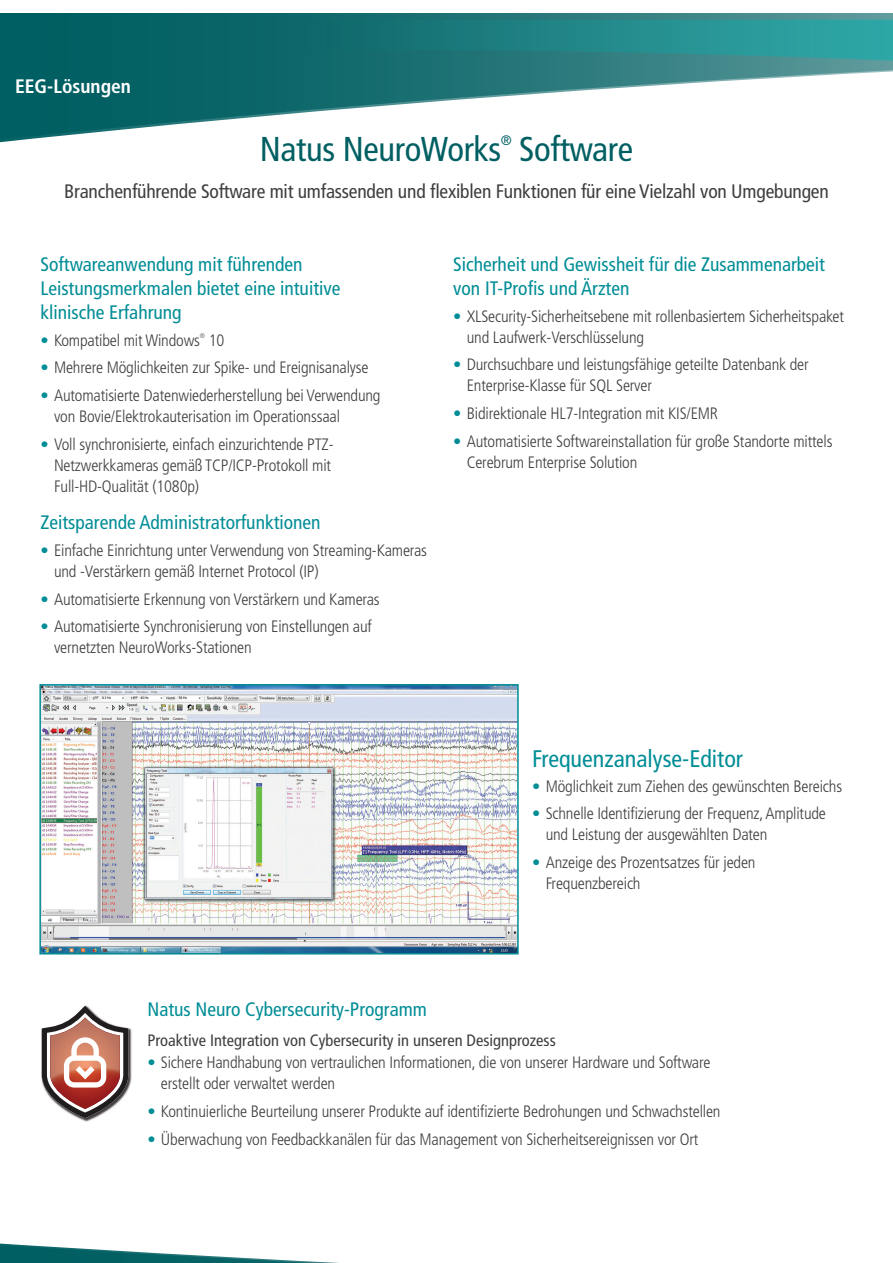
<style>
.page{position:relative;width:893px;height:1263px;background:#fff}
.page>*{position:absolute;margin:0;border:0;box-sizing:border-box;transform-origin:0 0}
.Subhead_24pt_323{font:condensed 34.5px "Frutiger LT Std";letter-spacing:-.01em;color:#005f62}
.Paragraph_head_17_19{font:condensed 24px "Frutiger LT Std";color:#008d96}
.Subhead_14pt_321{font:condensed 19.5px/24px "Frutiger LT Std";color:#008d96}
.Body_-_14pt_90k{font:condensed 19.5px "Frutiger LT Std";letter-spacing:-.01em;color:#3e3e3f}
.t1{font:700 condensed 19.5px "Frutiger LT Std";color:#fff}
.t2{font:300 condensed 16.5px/21px "Frutiger LT Std";letter-spacing:-.01em;color:#3e3e3f}
.Subhead_-_12_bold_90{font:condensed 16.5px "Frutiger LT Std";color:#3e3e3f}
.Subhead_24pt_323-2{font:condensed 13.8px "Frutiger LT Std";color:#005f62}
.t3{font:300 condensed 6.6px "Frutiger LT Std";color:#3e3e3f}
.s1{font-weight:700;color:#008d96}
</style>
<div class="page">
<svg style="left:0;top:13px;width:893px;height:130px;fill:#096467"></svg>
<svg style="left:297px;top:20px;width:25px;height:109px;fill:#0f686b"></svg>
<svg style="left:322px;top:20px;width:571px;height:109px"></svg>
<svg style="left:0;top:1243px;width:339px;height:20px"></svg>
<img style="left:42px;top:687px;width:474px;height:264px">
<div style="left:39px;top:684px;width:480px;height:270px;border:2px solid #008d96"></div>
<img style="left:41px;top:1005px;width:91px;height:117px">
<svg style="left:42px;top:1006px;width:86px;height:112px"></svg>
<p class="t1" style="left:15px;top:75px;width:117px">EEG-Lösungen</p>
<p class="Subhead_24pt_323" style="left:260px;top:129px;width:243px">Natus NeuroWorks</p>
<p class="Subhead_24pt_323-2" style="left:501px;top:133px;width:13px">®</p>
<p class="Subhead_24pt_323" style="left:519px;top:129px;width:115px">Software</p>
<p class="Body_-_14pt_90k" style="left:64px;top:180px;width:766px">Branchenführende Software mit umfassenden und flexiblen Funktionen für eine Vielzahl von Umgebungen</p>
<p class="Subhead_14pt_321" style="left:40px;top:253px;width:301px">Softwareanwendung mit führenden<br>Leistungsmerkmalen bietet eine intuitive klinische Erfahrung</p>
<p class="t2" style="left:40px;top:330px;width:161px"><span class="s1">•</span> Kompatibel mit Windows</p>
<p class="t3" style="left:200px;top:332px;width:7px">®</p>
<p class="t2" style="left:209px;top:330px;width:17px">10</p>
<p class="t2" style="left:40px;top:357px;width:330px"><span class="s1">•</span> Mehrere Möglichkeiten zur Spike- und Ereignisanalyse</p>
<p class="t2" style="left:54px;top:385px;width:328px;text-indent:-14px"><span class="s1">•</span> Automatisierte Datenwiederherstellung bei Verwendung von Bovie/Elektrokauterisation im Operationssaal</p>
<p class="t2" style="left:54px;top:434px;width:281px;text-indent:-14px"><span class="s1">•</span> Voll synchronisierte, einfach einzurichtende PTZ-<br>Netzwerkkameras gemäß TCP/ICP-Protokoll mit<br>Full-HD-Qualität (1080p)</p>
<p class="Subhead_14pt_321" style="left:40px;top:511px;width:282px">Zeitsparende Administratorfunktionen</p>
<p class="t2" style="left:54px;top:540px;width:375px;text-indent:-14px"><span class="s1">•</span> Einfache Einrichtung unter Verwendung von Streaming-Kameras und -Verstärkern gemäß Internet Protocol (IP)</p>
<p class="t2" style="left:40px;top:588px;width:341px"><span class="s1">•</span> Automatisierte Erkennung von Verstärkern und Kameras</p>
<p class="t2" style="left:54px;top:616px;width:319px;text-indent:-14px"><span class="s1">•</span> Automatisierte Synchronisierung von Einstellungen auf vernetzten NeuroWorks-Stationen</p>
<p class="Subhead_14pt_321" style="left:453px;top:253px;width:373px">Sicherheit und Gewissheit für die Zusammenarbeit von IT-Profis und Ärzten</p>
<p class="t2" style="left:467px;top:306px;width:379px;text-indent:-14px"><span class="s1">•</span> XLSecurity-Sicherheitsebene mit rollenbasiertem Sicherheitspaket und Laufwerk-Verschlüsselung</p>
<p class="t2" style="left:467px;top:354px;width:343px;text-indent:-14px"><span class="s1">•</span> Durchsuchbare und leistungsfähige geteilte Datenbank der<br>Enterprise-Klasse für SQL Server</p>
<p class="t2" style="left:453px;top:403px;width:266px"><span class="s1">•</span> Bidirektionale HL7-Integration mit KIS/EMR</p>
<p class="t2" style="left:467px;top:431px;width:367px;text-indent:-14px"><span class="s1">•</span> Automatisierte Softwareinstallation für große Standorte mittels<br>Cerebrum Enterprise Solution</p>
<p class="Paragraph_head_17_19" style="left:532px;top:745px;width:212px">Frequenzanalyse-Editor</p>
<p class="t2" style="left:532px;top:776px;width:311px"><span class="s1">•</span> Möglichkeit zum Ziehen des gewünschten Bereichs</p>
<p class="t2" style="left:546px;top:803px;width:282px;text-indent:-14px"><span class="s1">•</span> Schnelle Identifizierung der Frequenz, Amplitude und Leistung der ausgewählten Daten</p>
<p class="t2" style="left:546px;top:852px;width:211px;text-indent:-14px"><span class="s1">•</span> Anzeige des Prozentsatzes für jeden<br>Frequenzbereich</p>
<p class="Subhead_14pt_321" style="left:147px;top:997px;width:281px">Natus Neuro Cybersecurity-Programm</p>
<p class="Subhead_-_12_bold_90" style="left:147px;top:1030px;width:410px">Proaktive Integration von Cybersecurity in unseren Designprozess</p>
<p class="t2" style="left:161px;top:1052px;width:551px;text-indent:-14px"><span class="s1">•</span> Sichere Handhabung von vertraulichen Informationen, die von unserer Hardware und Software erstellt oder verwaltet werden</p>
<p class="t2" style="left:147px;top:1101px;width:575px"><span class="s1">•</span> Kontinuierliche Beurteilung unserer Produkte auf identifizierte Bedrohungen und Schwachstellen</p>
<p class="t2" style="left:147px;top:1129px;width:552px"><span class="s1">•</span> Überwachung von Feedbackkanälen für das Management von Sicherheitsereignissen vor Ort</p>
</div>
